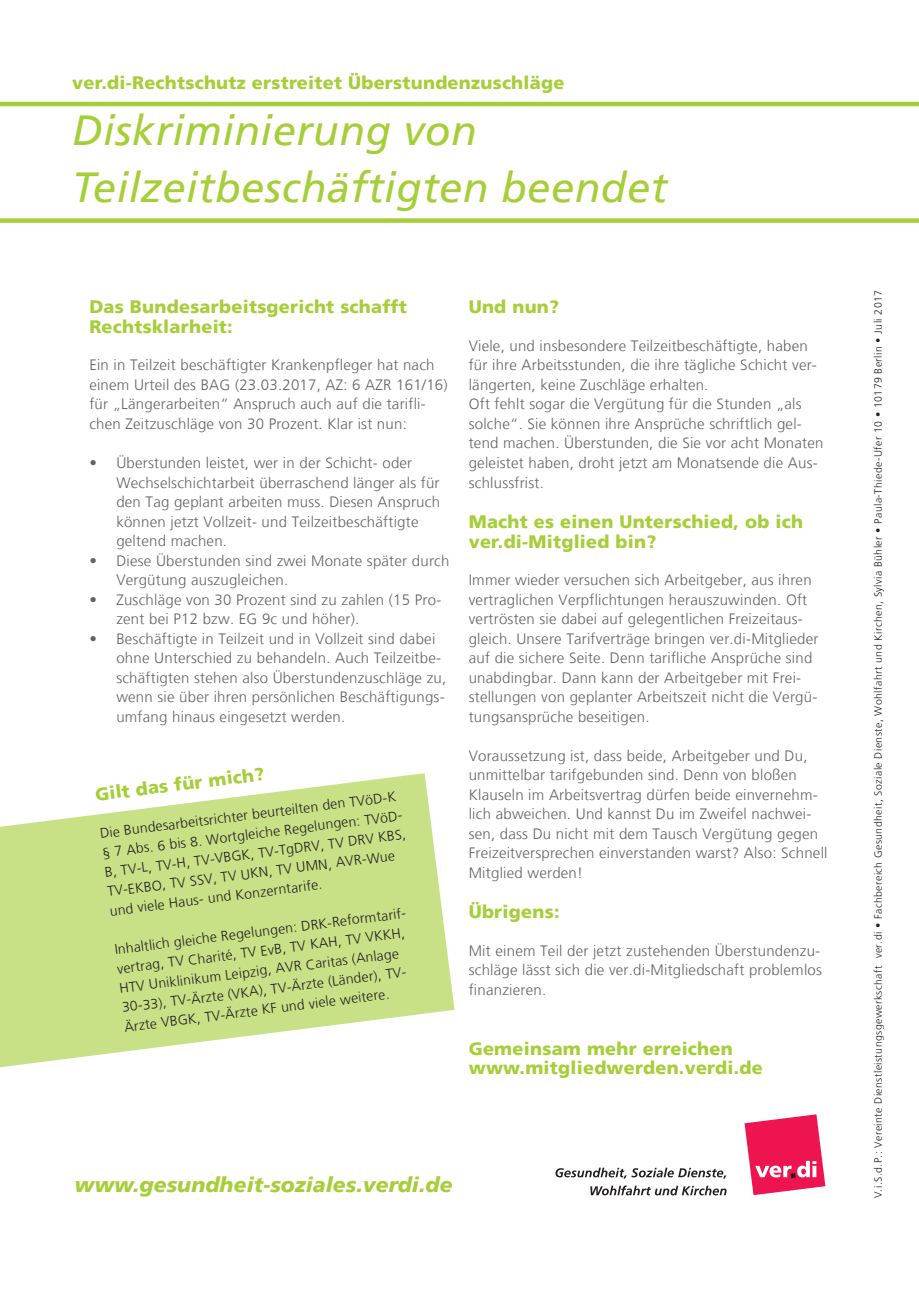
<style>
.page{position:relative;width:919px;height:1289px;background:#fff}
.page>*{position:absolute;margin:0;border:0;box-sizing:border-box;transform-origin:0 0}
.t1{font:italic 42px/57px "Frutiger";letter-spacing:.01em;color:#a6ce39}
.t2{font:italic 900 21px "Frutiger";letter-spacing:.005em;color:#a6ce39}
.t3{font:900 18px/19.5px "Frutiger";letter-spacing:.015em;color:#a6ce39}
.t4{font:300 15px/19.5px "Frutiger";letter-spacing:.015em;color:#636366}
.t5{font:300 13.95px/19.5px "Frutiger";color:#231f20}
.t6{font:300 10.5px "Frutiger";letter-spacing:.04em;color:#231f20}
</style>
<div class="page">
<svg style="left:744px;top:1114px;width:81px;height:81px"></svg>
<svg style="left:555px;top:1167px;width:171px;height:11px"></svg>
<svg style="left:590px;top:1185px;width:136px;height:10px"></svg>
<hr style="left:0;top:102px;width:918px;height:4px;background:#a6ce39">
<div style="left:0;top:218px;width:918px;height:5px;background:#a6ce39"></div>
<svg style="left:0;top:773px;width:455px;height:295px"></svg>
<p class="t3" style="left:72px;top:73px;width:493px">ver.di-Rechtschutz erstreitet Überstundenzuschläge</p>
<h1 class="t1" style="left:72px;top:102px;width:596px">Diskriminierung von<br>Teilzeitbeschäftigten beendet</h1>
<p class="t3" style="left:89px;top:297px;width:319px">Das Bundesarbeitsgericht schafft<br>Rechtsklarheit:</p>
<p class="t4" style="left:89px;top:356px;width:360px">Ein in Teilzeit beschäftigter Krankenpfleger hat nach einem Urteil des BAG (23.03.2017, AZ: 6 AZR 161/16) für „Längerarbeiten“ Anspruch auch auf die tarifli&shy;chen Zeitzuschläge von 30 Prozent. Klar ist nun:</p>
<p class="t4" style="left:116px;top:453px;width:325px;text-indent:-27px">• Überstunden leistet, wer in der Schicht- oder Wechselschichtarbeit überraschend länger als für den Tag geplant arbeiten muss. Diesen Anspruch können jetzt Vollzeit- und Teilzeitbeschäftigte geltend machen.</p>
<p class="t4" style="left:116px;top:551px;width:334px;text-indent:-27px">• Diese Überstunden sind zwei Monate später durch<br>Vergütung auszugleichen.</p>
<p class="t4" style="left:116px;top:590px;width:326px;text-indent:-27px">• Zuschläge von 30 Prozent sind zu zahlen (15 Pro&shy;zent bei P12 bzw. EG 9c und höher).</p>
<p class="t4" style="left:116px;top:629px;width:331px;text-indent:-27px">• Beschäftigte in Teilzeit und in Vollzeit sind dabei ohne Unterschied zu behandeln. Auch Teilzeitbe&shy;schäftigten stehen also Überstundenzuschläge zu, wenn sie über ihren persönlichen Beschäftigungs&shy;umfang hinaus eingesetzt werden.</p>
<p class="t3" style="left:94px;top:784px;width:172px;rotate:-7deg">Gilt das für mich?</p>
<p class="t5" style="left:99px;top:823px;width:306px;rotate:-7deg">Die Bundesarbeitsrichter beurteilten den TVöD-K § 7 Abs. 6 bis 8. Wortgleiche Regelungen: TVöD-B, TV-L, TV-H, TV-VBGK, TV-TgDRV, TV DRV KBS, TV-EKBO, TV SSV, TV UKN, TV UMN, AVR-Wue und viele Haus- und Konzerntarife.</p>
<p class="t5" style="left:113px;top:939px;width:297px;rotate:-7deg">Inhaltlich gleiche Regelungen: DRK-Reformtarif&shy;vertrag, TV Charité, TV EvB, TV KAH, TV VKKH, HTV Uniklinikum Leipzig, AVR Caritas (Anlage 30-33), TV-Ärzte (VKA), TV-Ärzte (Länder), TV-Ärzte VBGK, TV-Ärzte KF und viele weitere.</p>
<p class="t3" style="left:468px;top:297px;width:92px">Und nun?</p>
<p class="t4" style="left:468px;top:336px;width:356px">Viele, und insbesondere Teilzeitbeschäftigte, haben für ihre Arbeitsstunden, die ihre tägliche Schicht ver&shy;längerten, keine Zuschläge erhalten.<br>Oft fehlt sogar die Vergütung für die Stunden „als solche“. Sie können ihre Ansprüche schriftlich gel&shy;tend machen. Überstunden, die Sie vor acht Monaten geleistet haben, droht jetzt am Monatsende die Aus&shy;schlussfrist.</p>
<p class="t3" style="left:468px;top:512px;width:336px">Macht es einen Unterschied, ob ich ver.di-Mitglied bin?</p>
<p class="t4" style="left:468px;top:570px;width:351px">Immer wieder versuchen sich Arbeitgeber, aus ihren vertraglichen Verpflichtungen herauszuwinden. Oft vertrösten sie dabei auf gelegentlichen Freizeitaus&shy;gleich. Unsere Tarifverträge bringen ver.di-Mitglieder auf die sichere Seite. Denn tarifliche Ansprüche sind unabdingbar. Dann kann der Arbeitgeber mit Frei&shy;stellungen von geplanter Arbeitszeit nicht die Vergü&shy;tungsansprüche beseitigen.</p>
<p class="t4" style="left:468px;top:746px;width:360px">Voraussetzung ist, dass beide, Arbeitgeber und Du, unmittelbar tarifgebunden sind. Denn von bloßen Klauseln im Arbeitsvertrag dürfen beide einvernehm&shy;lich abweichen. Und kannst Du im Zweifel nachwei&shy;sen, dass Du nicht mit dem Tausch Vergütung gegen Freizeitversprechen einverstanden warst? Also: Schnell Mitglied werden!</p>
<p class="t3" style="left:468px;top:902px;width:92px">Übrigens:</p>
<p class="t4" style="left:468px;top:941px;width:354px;text-align:justify">Mit einem Teil der jetzt zustehenden Überstundenzu&shy;schläge lässt sich die ver.di-Mitgliedschaft problemlos finanzieren.</p>
<p class="t3" style="left:468px;top:1038px;width:296px">Gemeinsam mehr erreichen www.mitgliedwerden.verdi.de</p>
<h2 class="t2" style="left:74px;top:1171px;width:379px">www.gesundheit-soziales.verdi.de</h2>
<p class="t6" style="left:872px;top:1198px;width:909px;rotate:-90deg">V.i.S.d.P.: Vereinte Dienstleistungsgewerkschaft ver.di • Fachbereich Gesundheit, Soziale Dienste, Wohlfahrt und Kirchen, Sylvia Bühler • Paula-Thiede-Ufer 10 • 10179 Berlin • Juli 2017</p>
</div>
